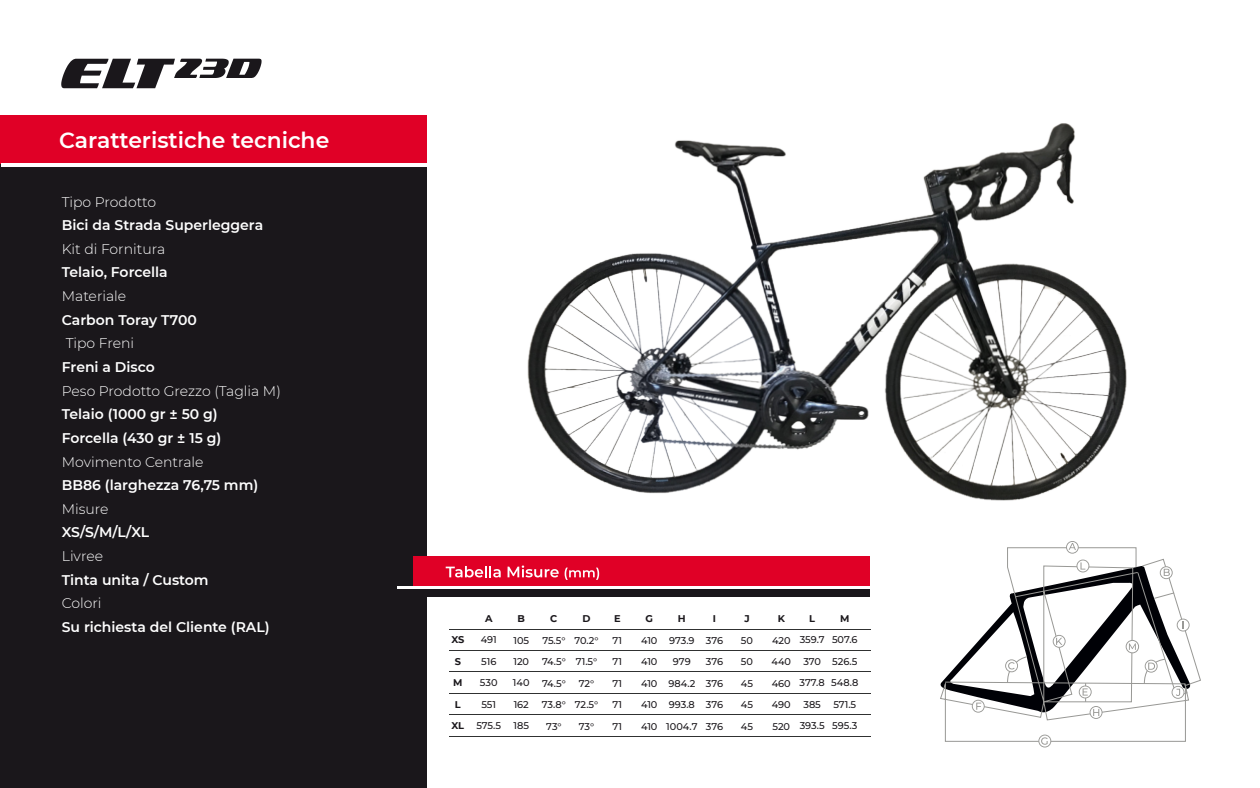
<style>
.page{position:relative;width:1260px;height:788px;background:#fff}
.page>*{position:absolute;margin:0;border:0;box-sizing:border-box;transform-origin:0 0}
.t1{font:600 21.88px "Montserrat";color:#fff}
.t2{font:600 14px/23.6px "Montserrat";color:#fff}
.t3{font:300 14px "Montserrat";color:#fff}
.t4{font:500 9.71px "Montserrat";color:#1a171b}
.t5{font:700 9.71px "Montserrat";color:#1a171b}
</style>
<div class="page">
<div style="left:0;top:135px;width:427px;height:653px;background:#1a171b"></div>
<div style="left:413px;top:556px;width:457px;height:30px;background:#e00026"></div>
<div style="left:413px;top:589px;width:457px;height:7px;background:#1a171b"></div>
<hr style="left:398px;top:586px;width:491px;height:3px;background:#fff">
<div style="left:0;top:115px;width:427px;height:48px;background:#e00026"></div>
<hr style="left:1px;top:164px;width:448px;height:3px;background:#fff">
<svg style="left:446px;top:566px;width:55px;height:11px"></svg>
<svg style="left:508px;top:565px;width:51px;height:12px"></svg>
<svg style="left:565px;top:567px;width:34px;height:13px"></svg>
<img style="left:527px;top:123px;width:600px;height:378px">
<svg style="left:61px;top:59px;width:201px;height:29px"></svg>
<svg style="left:944px;top:648px;width:257px;height:94px"></svg>
<svg style="left:1038px;top:734px;width:13px;height:13px"></svg>
<svg style="left:940px;top:541px;width:251px;height:177px"></svg>
<hr style="left:449px;top:650px;width:421px;height:1px;background:#303131">
<hr style="left:449px;top:629px;width:421px;height:1px;background:#303131">
<hr style="left:449px;top:671px;width:421px;height:1px;background:#303131">
<hr style="left:449px;top:693px;width:421px;height:1px;background:#303131">
<hr style="left:449px;top:714px;width:421px;height:1px;background:#303131">
<hr style="left:449px;top:736px;width:421px;height:1px;background:#303131">
<h1 class="t1" style="left:59px;top:124px;width:272px">Caratteristiche tecniche</h1>
<h2 class="t3" style="left:62px;top:192px;width:96px">Tipo Prodotto</h2>
<h2 class="t2" style="left:62px;top:213px;width:203px">Bici da Strada Superleggera</h2>
<h2 class="t3" style="left:62px;top:239px;width:105px">Kit di Fornitura</h2>
<h2 class="t2" style="left:62px;top:260px;width:107px">Telaio, Forcella</h2>
<h2 class="t3" style="left:62px;top:286px;width:66px">Materiale</h2>
<h2 class="t2" style="left:62px;top:307px;width:137px">Carbon Toray T700</h2>
<h2 class="t3" style="left:66px;top:334px;width:70px">Tipo Freni</h2>
<h2 class="t2" style="left:62px;top:354px;width:94px">Freni a Disco</h2>
<h2 class="t3" style="left:62px;top:381px;width:221px">Peso Prodotto Grezzo (Taglia M)</h2>
<h2 class="t2" style="left:62px;top:402px;width:161px">Telaio (1000 gr ± 50 g)<br>Forcella (430 gr ± 15 g)</h2>
<h2 class="t3" style="left:62px;top:452px;width:143px">Movimento Centrale</h2>
<h2 class="t2" style="left:62px;top:472px;width:198px">BB86 (larghezza 76,75 mm)</h2>
<h2 class="t3" style="left:62px;top:499px;width:48px">Misure</h2>
<h2 class="t2" style="left:62px;top:520px;width:89px">XS/S/M/L/XL</h2>
<h2 class="t3" style="left:62px;top:546px;width:43px">Livree</h2>
<h2 class="t2" style="left:62px;top:567px;width:148px">Tinta unita / Custom</h2>
<h2 class="t3" style="left:62px;top:593px;width:41px">Colori</h2>
<h2 class="t2" style="left:62px;top:614px;width:209px">Su richiesta del Cliente (RAL)</h2>
<p class="t5" style="left:451px;top:633px;width:15px">XS</p>
<p class="t5" style="left:455px;top:654px;width:8px">S</p>
<p class="t5" style="left:453px;top:675px;width:11px">M</p>
<p class="t5" style="left:455px;top:697px;width:7px">L</p>
<p class="t5" style="left:452px;top:718px;width:14px">XL</p>
<p class="t5" style="left:485px;top:611px;width:9px">A</p>
<p class="t4" style="left:481px;top:633px;width:18px">491</p>
<p class="t4" style="left:481px;top:654px;width:17px">516</p>
<p class="t4" style="left:480px;top:676px;width:19px">530</p>
<p class="t4" style="left:481px;top:697px;width:16px">551</p>
<p class="t4" style="left:476px;top:719px;width:26px">575.5</p>
<p class="t5" style="left:518px;top:611px;width:9px">B</p>
<p class="t4" style="left:513px;top:633px;width:17px">105</p>
<p class="t4" style="left:513px;top:654px;width:17px">120</p>
<p class="t4" style="left:513px;top:676px;width:18px">140</p>
<p class="t4" style="left:514px;top:697px;width:17px">162</p>
<p class="t4" style="left:514px;top:719px;width:17px">185</p>
<p class="t5" style="left:550px;top:611px;width:9px">C</p>
<p class="t4" style="left:542px;top:633px;width:25px">75.5°</p>
<p class="t4" style="left:542px;top:654px;width:25px">74.5°</p>
<p class="t4" style="left:542px;top:676px;width:25px">74.5°</p>
<p class="t4" style="left:542px;top:697px;width:26px">73.8°</p>
<p class="t4" style="left:546px;top:719px;width:17px">73°</p>
<p class="t5" style="left:582px;top:611px;width:10px">D</p>
<p class="t4" style="left:574px;top:633px;width:26px">70.2°</p>
<p class="t4" style="left:576px;top:654px;width:23px">71.5°</p>
<p class="t4" style="left:579px;top:676px;width:17px">72°</p>
<p class="t4" style="left:575px;top:697px;width:25px">72.5°</p>
<p class="t4" style="left:579px;top:719px;width:17px">73°</p>
<p class="t5" style="left:614px;top:611px;width:8px">E</p>
<p class="t4" style="left:613px;top:633px;width:11px">71</p>
<p class="t4" style="left:613px;top:654px;width:11px">71</p>
<p class="t4" style="left:613px;top:676px;width:11px">71</p>
<p class="t4" style="left:613px;top:697px;width:11px">71</p>
<p class="t4" style="left:613px;top:719px;width:11px">71</p>
<p class="t5" style="left:646px;top:611px;width:9px">G</p>
<p class="t4" style="left:641px;top:633px;width:18px">410</p>
<p class="t4" style="left:641px;top:654px;width:18px">410</p>
<p class="t4" style="left:641px;top:676px;width:18px">410</p>
<p class="t4" style="left:641px;top:697px;width:18px">410</p>
<p class="t4" style="left:641px;top:719px;width:18px">410</p>
<p class="t5" style="left:678px;top:611px;width:9px">H</p>
<p class="t4" style="left:669px;top:633px;width:27px">973.9</p>
<p class="t4" style="left:673px;top:654px;width:19px">979</p>
<p class="t4" style="left:668px;top:676px;width:28px">984.2</p>
<p class="t4" style="left:669px;top:697px;width:28px">993.8</p>
<p class="t4" style="left:666px;top:719px;width:33px">1004.7</p>
<p class="t5" style="left:713px;top:611px;width:5px">I</p>
<p class="t4" style="left:706px;top:633px;width:19px">376</p>
<p class="t4" style="left:706px;top:654px;width:19px">376</p>
<p class="t4" style="left:706px;top:676px;width:19px">376</p>
<p class="t4" style="left:706px;top:697px;width:19px">376</p>
<p class="t4" style="left:706px;top:719px;width:19px">376</p>
<p class="t5" style="left:744px;top:611px;width:7px">J</p>
<p class="t4" style="left:741px;top:633px;width:14px">50</p>
<p class="t4" style="left:741px;top:654px;width:14px">50</p>
<p class="t4" style="left:741px;top:676px;width:14px">45</p>
<p class="t4" style="left:741px;top:697px;width:14px">45</p>
<p class="t4" style="left:741px;top:719px;width:14px">45</p>
<p class="t5" style="left:778px;top:611px;width:9px">K</p>
<p class="t4" style="left:772px;top:633px;width:20px">420</p>
<p class="t4" style="left:772px;top:654px;width:21px">440</p>
<p class="t4" style="left:772px;top:676px;width:21px">460</p>
<p class="t4" style="left:772px;top:697px;width:20px">490</p>
<p class="t4" style="left:772px;top:719px;width:19px">520</p>
<p class="t5" style="left:809px;top:611px;width:7px">L</p>
<p class="t4" style="left:800px;top:633px;width:26px">359.7</p>
<p class="t4" style="left:803px;top:654px;width:19px">370</p>
<p class="t4" style="left:800px;top:676px;width:27px">377.8</p>
<p class="t4" style="left:803px;top:697px;width:19px">385</p>
<p class="t4" style="left:800px;top:719px;width:26px">393.5</p>
<p class="t5" style="left:840px;top:611px;width:11px">M</p>
<p class="t4" style="left:832px;top:633px;width:27px">507.6</p>
<p class="t4" style="left:832px;top:654px;width:27px">526.5</p>
<p class="t4" style="left:831px;top:676px;width:29px">548.8</p>
<p class="t4" style="left:833px;top:697px;width:24px">571.5</p>
<p class="t4" style="left:832px;top:719px;width:27px">595.3</p>
</div>
